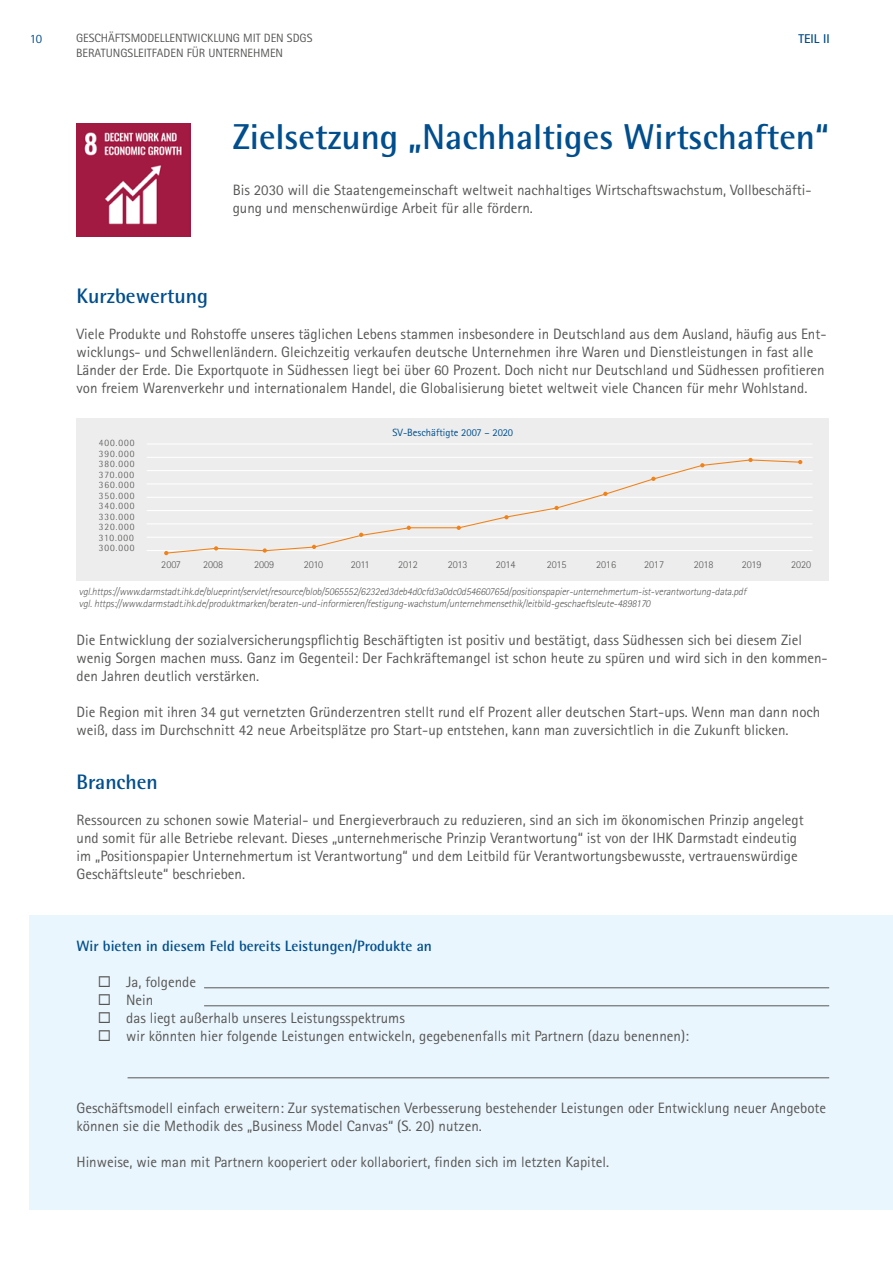
<style>
.page{position:relative;width:893px;height:1263px;background:#fff}
.page>*{position:absolute;margin:0;border:0;box-sizing:border-box;transform-origin:0 0}
.Headline{font:700 36px "Rotis Semi Sans Pro";color:#004e8d}
.Zwischenüberschrift{font:700 21px "Rotis Semi Sans Pro";color:#004e8d}
.Fließtext{font:15px/18px "Rotis Sans Serif Pro";color:#575756}
.Headline_Fliesstext{font:700 15px "Rotis Semi Sans Pro";color:#004e8d}
.t1{font:700 12.75px "Rotis Sans Serif Pro";color:#004e8d}
.t2{font:12.75px "Rotis Sans Serif Pro";color:#004e8d}
.t3{font:12px/14.4px "Rotis Sans Serif Pro";color:#575756}
.Quelle_Bildunterschr{font:italic 300 10.5px "Rotis Sans Serif Std";color:#575756}
.Fließtext-2{font:300 10.5px "Rotis Sans Serif Pro";color:#575756}
.Quelle_Bildunterschr-2{font:10.5px "Rotis Sans Serif Pro";color:#004e8d}
.Quelle_Bildunterschr-3{font:300 9.75px "Rotis Semi Sans Pro";letter-spacing:.1em;color:#575756}
</style>
<div class="page">
<div style="left:30px;top:915px;width:863px;height:295px;background:#eaf6fd"></div>
<hr style="left:204px;top:987px;width:625px;height:1px;background:#575756">
<hr style="left:204px;top:1005px;width:625px;height:1px;background:#575756">
<hr style="left:128px;top:1077px;width:701px;height:1px;background:#575756">
<img style="left:77px;top:123px;width:113px;height:114px">
<div style="left:77px;top:419px;width:752px;height:162px;background:#ededed"></div>
<hr style="left:147px;top:550px;width:665px;height:1px;background:#fff">
<hr style="left:147px;top:537px;width:665px;height:1px;background:#fff">
<hr style="left:147px;top:523px;width:665px;height:1px;background:#fff">
<hr style="left:147px;top:510px;width:665px;height:1px;background:#fff">
<hr style="left:147px;top:497px;width:665px;height:1px;background:#fff">
<hr style="left:147px;top:483px;width:665px;height:1px;background:#fff">
<hr style="left:147px;top:457px;width:665px;height:1px;background:#fff">
<hr style="left:147px;top:470px;width:665px;height:1px;background:#fff">
<hr style="left:147px;top:443px;width:665px;height:1px;background:#fff">
<svg style="left:168px;top:459px;width:633px;height:95px"></svg>
<svg style="left:651px;top:477px;width:4px;height:4px"></svg>
<svg style="left:603px;top:492px;width:4px;height:4px"></svg>
<svg style="left:554px;top:506px;width:5px;height:4px"></svg>
<svg style="left:504px;top:515px;width:5px;height:4px"></svg>
<svg style="left:457px;top:526px;width:4px;height:4px"></svg>
<svg style="left:407px;top:526px;width:4px;height:4px"></svg>
<svg style="left:359px;top:533px;width:4px;height:4px"></svg>
<svg style="left:312px;top:545px;width:4px;height:4px"></svg>
<svg style="left:263px;top:548px;width:4px;height:5px"></svg>
<svg style="left:214px;top:546px;width:4px;height:4px"></svg>
<svg style="left:164px;top:551px;width:4px;height:4px"></svg>
<svg style="left:700px;top:463px;width:4px;height:4px"></svg>
<svg style="left:748px;top:458px;width:5px;height:4px"></svg>
<svg style="left:798px;top:460px;width:4px;height:4px"></svg>
<p class="t2" style="left:30px;top:31px;width:14px">10</p>
<p class="t3" style="left:76px;top:31px;width:238px">GESCHÄFTSMODELLENTWICKLUNG MIT DEN SDGS<br>BERATUNGSLEITFADEN FÜR UNTERNEHMEN</p>
<p class="t1" style="left:798px;top:31px;width:33px">TEIL II</p>
<p class="Headline" style="left:233px;top:114px;width:598px">Zielsetzung „Nachhaltiges Wirtschaften“</p>
<p class="Fließtext" style="left:233px;top:181px;width:580px">Bis 2030 will die Staatengemeinschaft weltweit nachhaltiges Wirtschaftswachstum, Vollbeschäfti&shy;gung und menschenwürdige Arbeit für alle fördern.</p>
<p class="Zwischenüberschrift" style="left:77px;top:283px;width:133px">Kurzbewertung</p>
<p class="Fließtext" style="left:77px;top:325px;width:751px">Viele Produkte und Rohstoffe unseres täglichen Lebens stammen insbesondere in Deutschland aus dem Ausland, häufig aus Ent&shy;wicklungs- und Schwellenländern. Gleichzeitig verkaufen deutsche Unternehmen ihre Waren und Dienstleistungen in fast alle Länder der Erde. Die Exportquote in Südhessen liegt bei über 60 Prozent. Doch nicht nur Deutschland und Südhessen profitieren von freiem Warenverkehr und internationalem Handel, die Globalisierung bietet weltweit viele Chancen für mehr Wohlstand.</p>
<p class="Quelle_Bildunterschr-3" style="left:99px;top:438px;width:37px">400.000</p>
<p class="Quelle_Bildunterschr-3" style="left:99px;top:448px;width:37px">390.000</p>
<p class="Quelle_Bildunterschr-3" style="left:99px;top:459px;width:37px">380.000</p>
<p class="Quelle_Bildunterschr-3" style="left:99px;top:469px;width:37px">370.000</p>
<p class="Quelle_Bildunterschr-3" style="left:99px;top:480px;width:37px">360.000</p>
<p class="Quelle_Bildunterschr-3" style="left:99px;top:490px;width:37px">350.000</p>
<p class="Quelle_Bildunterschr-3" style="left:99px;top:501px;width:37px">340.000</p>
<p class="Quelle_Bildunterschr-3" style="left:99px;top:511px;width:37px">330.000</p>
<p class="Quelle_Bildunterschr-3" style="left:99px;top:522px;width:37px">320.000</p>
<p class="Quelle_Bildunterschr-3" style="left:99px;top:532px;width:37px">310.000</p>
<p class="Quelle_Bildunterschr-3" style="left:99px;top:543px;width:37px">300.000</p>
<p class="Quelle_Bildunterschr-2" style="left:392px;top:426px;width:122px">SV-Beschäftigte 2007 – 2020</p>
<p class="Fließtext-2" style="left:161px;top:558px;width:21px">2007</p>
<p class="Fließtext-2" style="left:203px;top:558px;width:22px">2008</p>
<p class="Fließtext-2" style="left:254px;top:558px;width:22px">2009</p>
<p class="Fließtext-2" style="left:304px;top:558px;width:21px">2010</p>
<p class="Fließtext-2" style="left:351px;top:558px;width:20px">2011</p>
<p class="Fließtext-2" style="left:398px;top:558px;width:21px">2012</p>
<p class="Fließtext-2" style="left:448px;top:558px;width:21px">2013</p>
<p class="Fließtext-2" style="left:496px;top:558px;width:21px">2014</p>
<p class="Fließtext-2" style="left:547px;top:558px;width:21px">2015</p>
<p class="Fließtext-2" style="left:596px;top:558px;width:21px">2016</p>
<p class="Fließtext-2" style="left:644px;top:558px;width:21px">2017</p>
<p class="Fließtext-2" style="left:694px;top:558px;width:21px">2018</p>
<p class="Fließtext-2" style="left:742px;top:558px;width:21px">2019</p>
<p class="Fließtext-2" style="left:791px;top:558px;width:22px">2020</p>
<p class="Quelle_Bildunterschr" style="left:79px;top:586px;width:671px">vgl.https://www.darmstadt.ihk.de/blueprint/servlet/resource/blob/5065552/6232ed3deb4d0cfd3a0dc0d54660765d/positionspapier-unternehmertum-ist-verantwortung-data.pdf</p>
<p class="Quelle_Bildunterschr" style="left:79px;top:597px;width:575px">vgl.https://www.darmstadt.ihk.de/produktmarken/beraten-und-informieren/festigung-wachstum/unternehmensethik/leitbild-geschaeftsleute-4898170</p>
<p class="Fließtext" style="left:77px;top:631px;width:753px">Die Entwicklung der sozialversicherungspflichtig Beschäftigten ist positiv und bestätigt, dass Südhessen sich bei diesem Ziel wenig Sorgen machen muss. Ganz im Gegenteil: Der Fachkräftemangel ist schon heute zu spüren und wird sich in den kommen&shy;den Jahren deutlich verstärken.</p>
<p class="Fließtext" style="left:77px;top:703px;width:745px">Die Region mit ihren 34 gut vernetzten Gründerzentren stellt rund elf Prozent aller deutschen Start-ups. Wenn man dann noch weiß, dass im Durchschnitt 42 neue Arbeitsplätze pro Start-up entstehen, kann man zuversichtlich in die Zukunft blicken.</p>
<p class="Zwischenüberschrift" style="left:77px;top:769px;width:83px">Branchen</p>
<p class="Fließtext" style="left:77px;top:811px;width:729px">Ressourcen zu schonen sowie Material- und Energieverbrauch zu reduzieren, sind an sich im ökonomischen Prinzip angelegt und somit für alle Betriebe relevant. Dieses „unternehmerische Prinzip Verantwortung“ ist von der IHK Darmstadt eindeutig im „Positionspapier Unternehmertum ist Verantwortung“ und dem Leitbild für Verantwortungsbewusste, vertrauenswürdige Geschäftsleute“ beschrieben.</p>
<p class="Headline_Fliesstext" style="left:77px;top:937px;width:357px">Wir bieten in diesem Feld bereits Leistungen/Produkte an</p>
<p class="Fließtext" style="left:98px;top:973px;width:100px">◻ Ja, folgende</p>
<p class="Fließtext" style="left:98px;top:991px;width:57px">◻ Nein</p>
<p class="Fließtext" style="left:98px;top:1009px;width:309px">◻ das liegt außerhalb unseres Leistungsspektrums</p>
<p class="Fließtext" style="left:98px;top:1027px;width:593px">◻ wir könnten hier folgende Leistungen entwickeln, gegebenenfalls mit Partnern (dazu benennen):</p>
<p class="Fließtext" style="left:77px;top:1099px;width:751px">Geschäftsmodell einfach erweitern: Zur systematischen Verbesserung bestehender Leistungen oder Entwicklung neuer Angebote können sie die Methodik des „Business Model Canvas“ (S. 20) nutzen.</p>
<p class="Fließtext" style="left:77px;top:1153px;width:534px">Hinweise, wie man mit Partnern kooperiert oder kollaboriert, finden sich im letzten Kapitel.</p>
</div>
